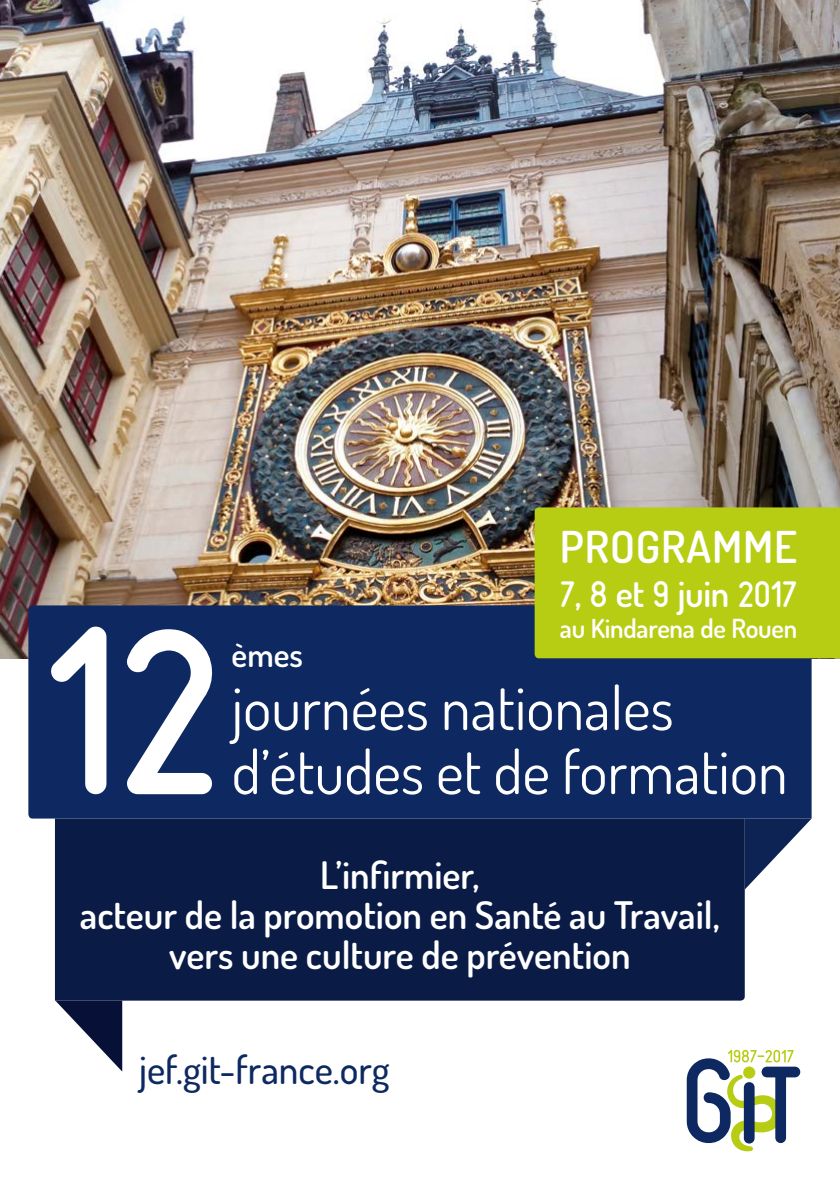
<style>
.page{position:relative;width:840px;height:1191px;background:#fff}
.page>*{position:absolute;margin:0;border:0;box-sizing:border-box;transform-origin:0 0}
.t1{font:700 232.6px "Reef";color:#fff}
.t2{font:60px/64px "Dosis";color:#fff}
.t3{font:600 44px "Dosis";letter-spacing:.02em;color:#fff}
.t4{font:500 39.2px "Dosis";color:#0e2961}
.t5{font:600 38px/40px "Dosis";color:#fff;text-align:center}
.t6{font:700 36px "Reef";color:#fff}
.t7{font:600 33.2px "Dosis";color:#fff}
.t8{font:600 26.2px "Dosis";letter-spacing:-.01em;color:#fff}
.s1{font-family:"Dosis";font-weight:600}
</style>
<div class="page">
<img style="left:0;top:0;width:839px;height:658px">
<div style="left:28px;top:605px;width:783px;height:213px;background:#0e2961"></div>
<div style="left:55px;top:818px;width:689px;height:182px;background:#0a1b46"></div>
<svg style="left:55px;top:1000px;width:67px;height:71px"></svg>
<svg style="left:744px;top:818px;width:67px;height:71px"></svg>
<div style="left:534px;top:507px;width:305px;height:151px;background:#b7cd14"></div>
<svg style="left:686px;top:1049px;width:113px;height:102px"></svg>
<h1 class="t1" style="left:42px;top:563px;width:182px">12</h1>
<p class="t7" style="left:231px;top:633px;width:73px">èmes</p>
<p class="t3" style="left:559px;top:518px;width:239px">PROGRAMME</p>
<p class="t6" style="left:559px;top:571px;width:238px">7<span class="s1">,</span> 8 <span class="s1">et</span> 9 <span class="s1">juin</span> 2017</p>
<p class="t8" style="left:559px;top:611px;width:238px">au Kindarena de Rouen</p>
<h2 class="t2" style="left:231px;top:674px;width:557px">journées nationales d’études et de formation</h2>
<p class="t5" style="left:80px;top:854px;width:641px">L’infirmier,<br>acteur de la promotion en Santé au Travail, vers une culture de prévention</p>
<p class="t4" style="left:139px;top:1043px;width:252px">jef.git-france.org</p>
</div>
